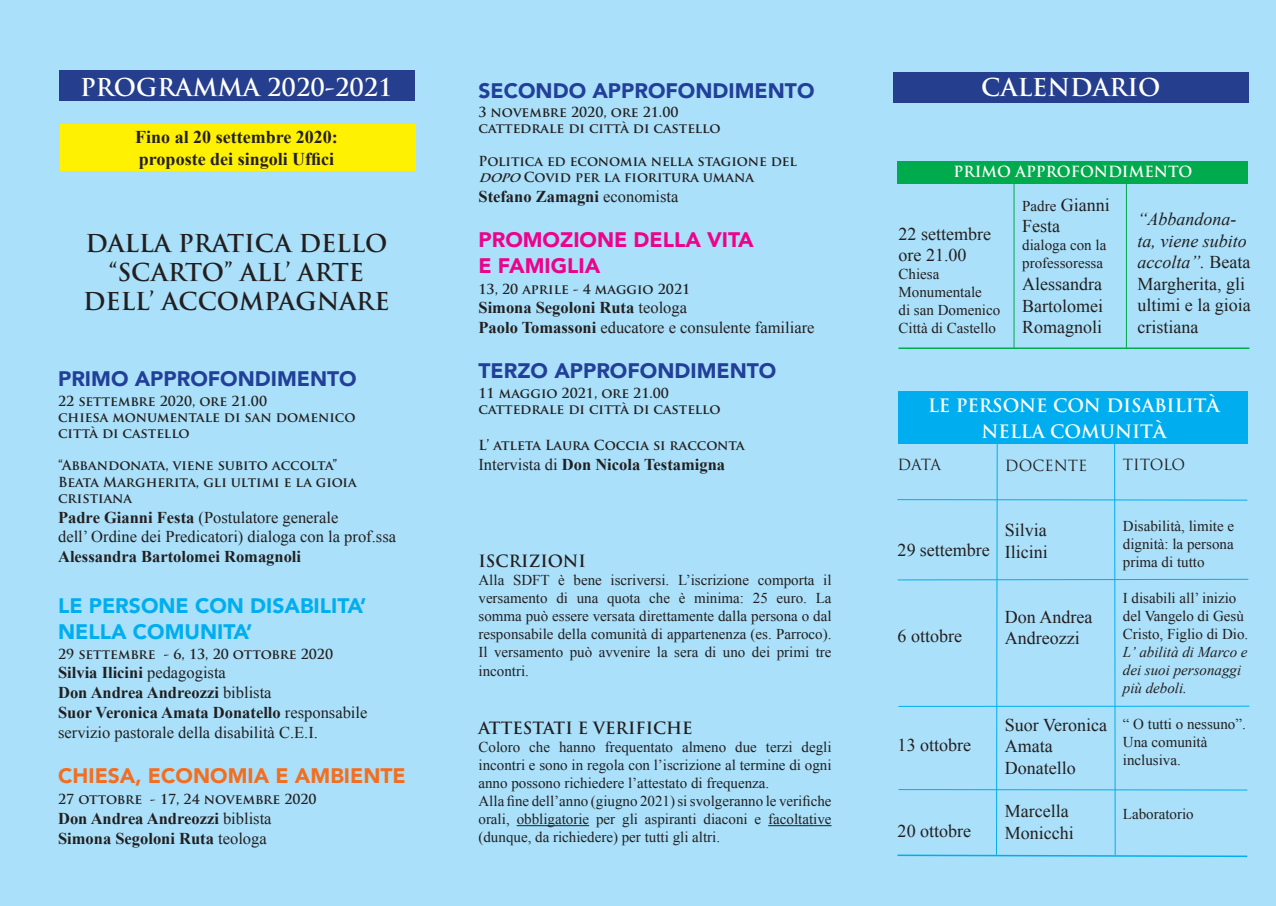
<style>
.page{position:relative;width:1276px;height:906px;background:#aae0f9}
.page>*{position:absolute;margin:0;border:0;box-sizing:border-box;transform-origin:0 0}
.t1{font:700 24px/28.8px "Trajan Pro";color:#231f20;text-align:center}
.t2{font:700 24px "Trajan Pro";color:#fff}
.t3{font:900 21px "Avenir";color:#223f99}
.t4{font:900 21px/25.5px "Avenir";color:#00aeef}
.t5{font:900 21px "Avenir";color:#ed028c}
.t6{font:900 21px "Avenir";color:#f36e21}
.t7{font:18px/21.6px "Times New Roman";color:#231f20}
.t8{font:700 18px "Times New Roman";color:#231f20}
.t9{font:700 18px "Trajan Pro";color:#fff}
.t10{font:700 16.5px "Times New Roman";color:#231f20}
.t11{font:16.5px/19.8px "Times New Roman";color:#231f20}
.t12{font:700 16.5px "Trajan Pro";color:#231f20}
.t13{font:15px/18px "Times New Roman";color:#231f20;text-align:justify}
.t14{font:italic 15px/18px "Times New Roman";color:#231f20}
.t15{font:700 15px "Trajan Pro";color:#fff}
.t16{font:15px "Trajan Pro";color:#231f20}
.t17{font:700 13.5px/16.2px "Trajan Pro";color:#231f20}
.s1{font-weight:700}
.s2{font-weight:400}
.s3{font-style:italic}
.s4{font-size:15px}
.s5{font-size:21px}
</style>
<div class="page">
<div style="left:60px;top:70px;width:355px;height:31px;background:#253f8e"></div>
<div style="left:893px;top:72px;width:355px;height:31px;background:#253f8e"></div>
<div style="left:897px;top:161px;width:350px;height:23px;background:#00ab4d"></div>
<hr style="left:898px;top:347px;width:351px;height:2px;background:#00ab4d">
<hr style="left:1126px;top:178px;width:1px;height:171px;background:#00ab4d">
<svg style="left:897px;top:440px;width:352px;height:418px"></svg>
<div style="left:898px;top:391px;width:349px;height:52px;background:#00aeef"></div>
<hr style="left:1013px;top:179px;width:1px;height:170px;background:#00ab4d">
<hr style="left:517px;top:825px;width:72px;height:1px;background:#231f20">
<hr style="left:768px;top:825px;width:63px;height:1px;background:#231f20">
<div style="left:60px;top:125px;width:355px;height:46px;background:#fff101"></div>
<p class="t2" style="left:80px;top:72px;width:314px">PROGRAMMA 2020-2021</p>
<p class="t8" style="left:135px;top:125px;width:204px">Fino al 20 settembre 2020:</p>
<p class="t8" style="left:139px;top:146px;width:197px">proposte dei singoli Uffici</p>
<p class="t1" style="left:85px;top:229px;width:303px">DALLA PRATICA DELLO “SCARTO” ALL’ ARTE</p>
<p class="t1" style="left:83px;top:287px;width:308px">DELL’ ACCOMPAGNARE</p>
<p class="t3" style="left:58px;top:361px;width:300px">PRIMO APPROFONDIMENTO</p>
<p class="t17" style="left:58px;top:393px;width:211px">22 settembre 2020, ore 21.00</p>
<p class="t17" style="left:58px;top:409px;width:299px">chiesa monumentale di san domenico</p>
<p class="t17" style="left:58px;top:425px;width:133px">città di castello</p>
<p class="t17" style="left:58px;top:457px;width:281px">“Abbandonata, viene subito accolta”</p>
<p class="t17" style="left:58px;top:474px;width:300px">Beata Margherita, gli ultimi e la gioia cristiana</p>
<p class="t11" style="left:58px;top:507px;width:282px"><span class="s1">Padre Gianni Festa</span> (Postulatore generale</p>
<p class="t11" style="left:58px;top:527px;width:339px">dell’ Ordine dei Predicatori) dialoga con la prof.ssa</p>
<p class="t10" style="left:58px;top:545px;width:244px">Alessandra Bartolomei Romagnoli</p>
<p class="t4" style="left:58px;top:592px;width:310px">LE PERSONE CON DISABILITA’<br>NELLA COMUNITA’</p>
<p class="t17" style="left:58px;top:646px;width:276px">29 settembre - 6, 13, 20 ottobre 2020</p>
<p class="t10" style="left:58px;top:661px;width:169px">Silvia Ilicini <span class="s2">pedagogista</span></p>
<p class="t10" style="left:58px;top:681px;width:215px">Don Andrea Andreozzi <span class="s2">biblista</span></p>
<p class="t11" style="left:58px;top:702px;width:311px"><span class="s1">Suor Veronica Amata Donatello</span> responsabile servizio pastorale della disabilità C.E.I.</p>
<p class="t6" style="left:58px;top:757px;width:349px">CHIESA, ECONOMIA E AMBIENTE</p>
<p class="t17" style="left:58px;top:791px;width:260px">27 ottobre - 17, 24 novembre 2020</p>
<p class="t10" style="left:58px;top:806px;width:215px">Don Andrea Andreozzi <span class="s2">biblista</span></p>
<p class="t10" style="left:58px;top:826px;width:210px">Simona Segoloni Ruta <span class="s2">teologa</span></p>
<p class="t3" style="left:478px;top:72px;width:337px">SECONDO APPROFONDIMENTO</p>
<p class="t17" style="left:478px;top:104px;width:202px">3 novembre 2020, ore 21.00</p>
<p class="t17" style="left:478px;top:120px;width:244px">cattedrale di città di castello</p>
<p class="t17" style="left:478px;top:153px;width:320px">Politica ed economia nella stagione del <span class="s3">dopo</span>Covid per la fioritura umana</p>
<p class="t10" style="left:478px;top:185px;width:201px">Stefano Zamagni <span class="s2">economista</span></p>
<p class="t5" style="left:478px;top:222px;width:277px">PROMOZIONE DELLA VITA</p>
<p class="t5" style="left:478px;top:247px;width:123px">E FAMIGLIA</p>
<p class="t17" style="left:478px;top:281px;width:213px">13, 20 aprile - 4 maggio 2021</p>
<p class="t10" style="left:478px;top:296px;width:210px">Simona Segoloni Ruta <span class="s2">teologa</span></p>
<p class="t11" style="left:478px;top:317px;width:337px"><span class="s1">Paolo Tomassoni</span> educatore e consulente familiare</p>
<p class="t3" style="left:478px;top:353px;width:299px">TERZO APPROFONDIMENTO</p>
<p class="t17" style="left:478px;top:385px;width:192px">11 maggio 2021, ore 21.00</p>
<p class="t17" style="left:478px;top:401px;width:244px">cattedrale di città di castello</p>
<p class="t17" style="left:478px;top:437px;width:268px">L’ atleta Laura Coccia si racconta</p>
<p class="t10" style="left:478px;top:453px;width:248px"><span class="s2">Intervista di</span> Don Nicola Testamigna</p>
<p class="t12" style="left:478px;top:551px;width:109px">ISCRIZIONI</p>
<p class="t13" style="left:478px;top:571px;width:354px">Alla SDFT è bene iscriversi. L’iscrizione comporta il versamento di una quota che è minima: 25 euro. La somma può essere versata direttamente dalla persona o dal responsabile della comunità di appartenenza (es. Parroco).<br>Il versamento può avvenire la sera di uno dei primi tre incontri.</p>
<p class="t12" style="left:478px;top:718px;width:216px">ATTESTATI E VERIFICHE</p>
<p class="t13" style="left:478px;top:738px;width:354px">Coloro che hanno frequentato almeno due terzi degli incontri e sono in regola con l’iscrizione al termine di ogni anno possono richiedere l’attestato di frequenza.</p>
<p class="t13" style="left:478px;top:792px;width:354px">Alla fine dell’anno (giugno 2021) si svolgeranno le verifiche orali, obbligatorie per gli aspiranti diaconi e facoltative (dunque, da richiedere) per tutti gli altri.</p>
<p class="t2" style="left:981px;top:72px;width:181px">CALENDARIO</p>
<p class="t15" style="left:953px;top:163px;width:240px">PRIMO APPROFONDIMENTO</p>
<p class="t7" style="left:898px;top:223px;width:94px">22 settembre</p>
<p class="t7" style="left:898px;top:244px;width:69px">ore 21.00</p>
<p class="t13" style="left:898px;top:265px;width:42px">Chiesa</p>
<p class="t13" style="left:898px;top:283px;width:85px">Monumentale</p>
<p class="t13" style="left:898px;top:301px;width:103px">di san Domenico</p>
<p class="t13" style="left:898px;top:319px;width:99px">Città di Castello</p>
<p class="t7" style="left:1022px;top:194px;width:89px"><span class="s4">Padre</span> Gianni<br>Festa</p>
<p class="t13" style="left:1022px;top:236px;width:86px">dialoga con la professoressa</p>
<p class="t7" style="left:1022px;top:273px;width:81px">Alessandra</p>
<p class="t7" style="left:1022px;top:294px;width:82px">Bartolomei</p>
<p class="t7" style="left:1022px;top:316px;width:82px">Romagnoli</p>
<p class="t7" style="left:1137px;top:208px;width:115px"><span class="s3">“Abbandona&shy;ta, viene subito accolta”.</span> Beata<br>Margherita, gli ultimi e la gioia cristiana</p>
<p class="t9" style="left:928px;top:395px;width:293px">LE PERSONE CON DISABILIT<span class="s5">à</span></p>
<p class="t9" style="left:981px;top:420px;width:186px">NELLA COMUNIT<span class="s5">à</span></p>
<p class="t16" style="left:897px;top:454px;width:45px">DATA</p>
<p class="t16" style="left:1005px;top:456px;width:84px">DOCENTE</p>
<p class="t16" style="left:1123px;top:455px;width:64px">TITOLO</p>
<p class="t7" style="left:897px;top:539px;width:94px">29 settembre</p>
<p class="t7" style="left:897px;top:625px;width:66px">6 ottobre</p>
<p class="t7" style="left:897px;top:733px;width:75px">13 ottobre</p>
<p class="t7" style="left:897px;top:820px;width:75px">20 ottobre</p>
<p class="t7" style="left:1005px;top:519px;width:44px">Silvia</p>
<p class="t7" style="left:1005px;top:541px;width:45px">Ilicini</p>
<p class="t7" style="left:1005px;top:605px;width:89px">Don Andrea</p>
<p class="t7" style="left:1005px;top:627px;width:76px">Andreozzi</p>
<p class="t7" style="left:1005px;top:713px;width:104px">Suor Veronica</p>
<p class="t7" style="left:1005px;top:735px;width:49px">Amata</p>
<p class="t7" style="left:1005px;top:757px;width:72px">Donatello</p>
<p class="t7" style="left:1005px;top:800px;width:70px">Marcella<br>Monicchi</p>
<p class="t13" style="left:1123px;top:517px;width:113px">Disabilità, limite e dignità: la persona prima di tutto</p>
<p class="t13" style="left:1123px;top:589px;width:127px;text-align:left">I disabili all’ inizio del Vangelo di Gesù<br>Cristo, Figlio di Dio.</p>
<p class="t14" style="left:1123px;top:642px;width:126px">L’ abilità di Marco e dei suoi personaggi più deboli.</p>
<p class="t13" style="left:1123px;top:715px;width:124px">“ O tutti o nessuno”.</p>
<p class="t13" style="left:1123px;top:733px;width:86px">Una comunità inclusiva.</p>
<p class="t13" style="left:1123px;top:805px;width:72px">Laboratorio</p>
</div>
